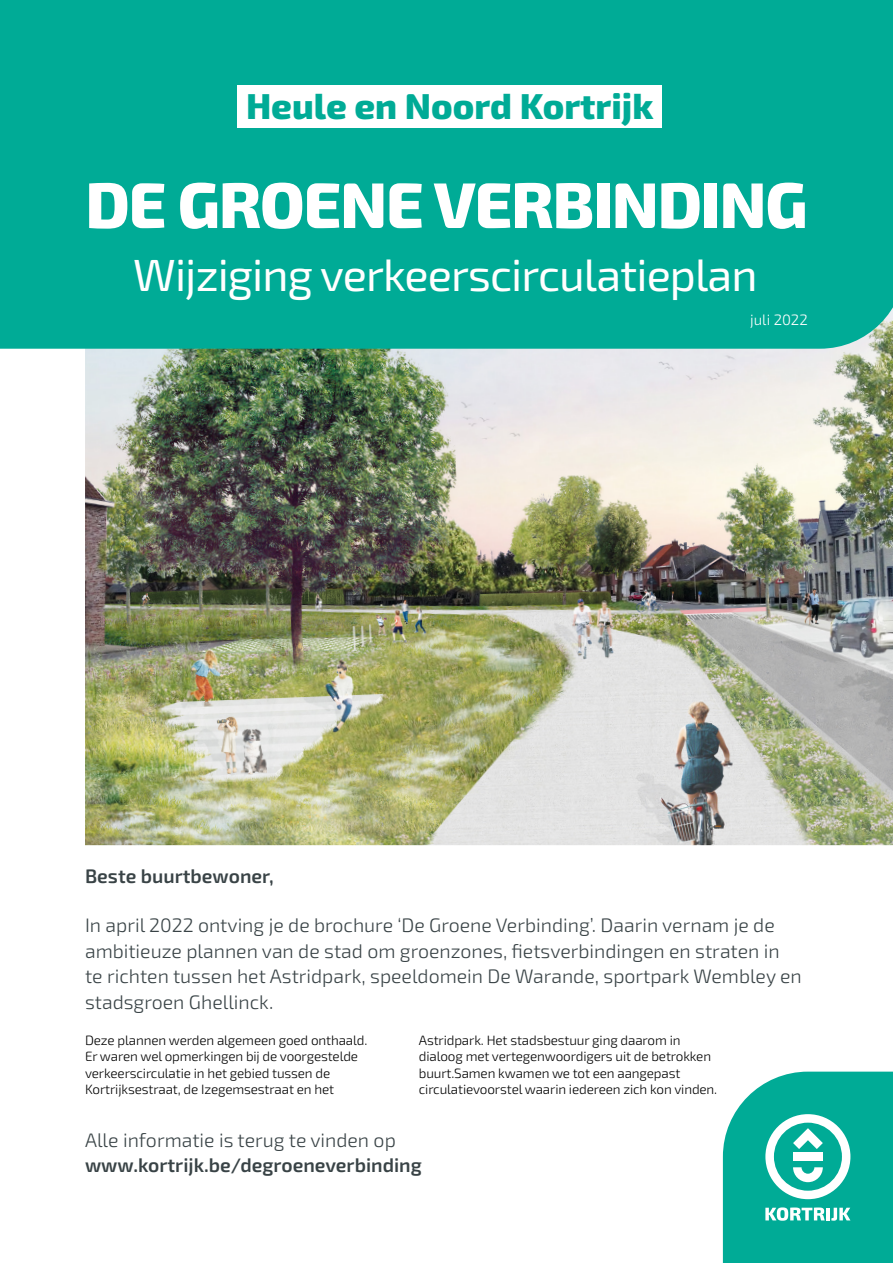
<style>
.page{position:relative;width:893px;height:1263px;background:#fff}
.page>*{position:absolute;margin:0;border:0;box-sizing:border-box;transform-origin:0 0}
.t1{font:800 64.5px "Exo 2";letter-spacing:-.02em;color:#fff}
.t2{font:45px "Exo 2";letter-spacing:-.02em;color:#fff}
.t3{font:800 36px "Exo 2";color:#00ab96}
.t4{font:300 19.5px/25.5px "Exo 2";color:#394346}
.t5{font:600 19.5px "Exo 2";color:#394346}
.t6{font:300 15px "Exo 2";color:#fff}
.t7{font:300 13.5px/16.5px "Exo 2";letter-spacing:-.01em;color:#000}
</style>
<div class="page">
<img style="left:85px;top:349px;width:808px;height:496px">
<div style="left:0;top:0;width:893px;height:349px;background:#00ab96"></div>
<div style="left:238px;top:85px;width:424px;height:42px;background:#fff"></div>
<svg style="left:723px;top:1071px;width:170px;height:192px;background:#28b8a6"></svg>
<h3 class="t3" style="left:246px;top:78px;width:409px">Heule en Noord Kortrijk</h3>
<h1 class="t1" style="left:85px;top:155px;width:724px">DE GROENE VERBINDING</h1>
<h2 class="t2" style="left:133px;top:244px;width:626px">Wijziging verkeerscirculatieplan</h2>
<p class="t6" style="left:750px;top:310px;width:59px">juli 2022</p>
<h3 class="t5" style="left:85px;top:862px;width:190px">Beste buurtbewoner,</h3>
<p class="t4" style="left:85px;top:912px;width:718px">In april 2022 ontving je de brochure ‘De Groene Verbinding’. Daarin vernam je de ambitieuze plannen van de stad om groenzones, fietsverbindingen en straten in te richten tussen het Astridpark, speeldomein De Warande, sportpark Wembley en stadsgroen Ghellinck.</p>
<p class="t7" style="left:85px;top:1031px;width:284px">Deze plannen werden algemeen goed onthaald.<br>Er waren wel opmerkingen bij de voorgestelde verkeerscirculatie in het gebied tussen de Kortrijksestraat, de Izegemsestraat en het</p>
<p class="t7" style="left:419px;top:1031px;width:300px">Astridpark. Het stadsbestuur ging daarom in dialoog met vertegenwoordigers uit de betrokken buurt.Samen kwamen we tot een aangepast circulatievoorstel waarin iedereen zich kon vinden.</p>
<h3 class="t4" style="left:85px;top:1127px;width:312px">Alle informatie is terug te vinden op</h3>
<h3 class="t5" style="left:85px;top:1151px;width:338px">www.kortrijk.be/degroeneverbinding</h3>
</div>
